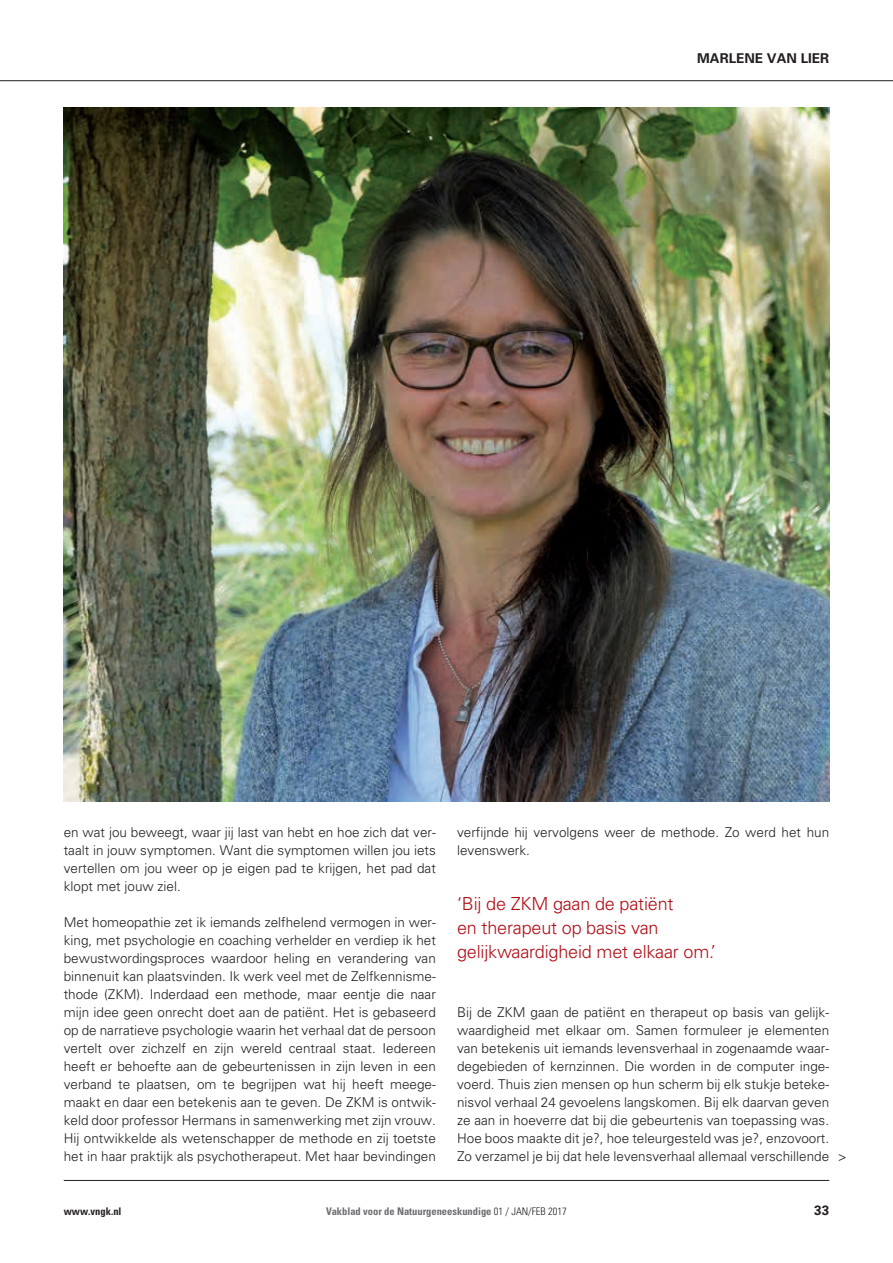
<style>
.page{position:relative;width:893px;height:1263px;background:#fff}
.page>*{position:absolute;margin:0;border:0;box-sizing:border-box;transform-origin:0 0}
.t1{font:300 18px/24px "Univers LT Std";letter-spacing:-.01em;color:#b00d15}
.t2{font:300 13.5px/18px "Univers LT Std";color:#231f20;text-align:justify}
.t3{font:700 13.5px "Univers LT Std";color:#231f20}
.t4{font:700 condensed 10.5px "Univers LT Std";color:#6c6d70}
.t5{font:700 condensed 10.5px "Univers LT Std";color:#231f20}
.s1{font-weight:300;color:#231f20}
</style>
<div class="page">
<hr style="left:64px;top:1180px;width:765px;height:1px;background:#231f20">
<hr style="left:0;top:80px;width:893px;height:1px;background:#231f20">
<img style="left:64px;top:107px;width:765px;height:694px">
<p class="t3" style="left:697px;top:50px;width:134px">MARLENE VAN LIER</p>
<p class="t2" style="left:64px;top:823px;width:374px">en wat jou beweegt, waar jij last van hebt en hoe zich dat ver&shy;taalt in jouw symptomen. Want die symptomen willen jou iets vertellen om jou weer op je eigen pad te krijgen, het pad dat klopt met jouw ziel.</p>
<p class="t2" style="left:64px;top:913px;width:374px">Met homeopathie zet ik iemands zelfhelend vermogen in wer&shy;king, met psychologie en coaching verhelder en verdiep ik het bewustwordingsproces waardoor heling en verandering van binnenuit kan plaatsvinden. Ik werk veel met de Zelfkennisme&shy;thode (ZKM). Inderdaad een methode, maar eentje die naar mijn idee geen onrecht doet aan de patiënt. Het is gebaseerd op de narratieve psychologie waarin het verhaal dat de persoon vertelt over zichzelf en zijn wereld centraal staat. Iedereen heeft er behoefte aan de gebeurtenissen in zijn leven in een verband te plaatsen, om te begrijpen wat hij heeft meege&shy;maakt en daar een betekenis aan te geven. De ZKM is ontwik&shy;keld door professor Hermans in samenwerking met zijn vrouw.<br>Hij ontwikkelde als wetenschapper de methode en zij toetste het in haar praktijk als psychotherapeut. Met haar bevindingen</p>
<p class="t2" style="left:457px;top:823px;width:374px">verfijnde hij vervolgens weer de methode. Zo werd het hun levenswerk.</p>
<h1 class="t1" style="left:457px;top:891px;width:260px">‘Bij de ZKM gaan de patiënt<br>en therapeut op basis van gelijkwaardigheid met elkaar om.’</h1>
<p class="t2" style="left:457px;top:1003px;width:391px;text-align:left">Bij de ZKM gaan de patiënt en therapeut op basis van gelijk&shy;waardigheid met elkaar om. Samen formuleer je elementen van betekenis uit iemands levensverhaal in zogenaamde waar&shy;degebieden of kernzinnen. Die worden in de computer inge&shy;voerd. Thuis zien mensen op hun scherm bij elk stukje beteke&shy;nisvol verhaal 24 gevoelens langskomen. Bij elk daarvan geven<br>ze aan in hoeverre dat bij die gebeurtenis van toepassing was.<br>Hoe boos maakte dit je?, hoe teleurgesteld was je?, enzovoort.<br>Zo verzamel je bij dat hele levensverhaal allemaal verschillende &gt;</p>
<p class="t5" style="left:64px;top:1205px;width:59px">www.vngk.nl</p>
<p class="t4" style="left:326px;top:1205px;width:242px">Vakblad voor de Natuurgeneeskundige <span class="s1">01 / JAN/FEB 2017</span></p>
<p class="t3" style="left:814px;top:1202px;width:17px">33</p>
</div>
